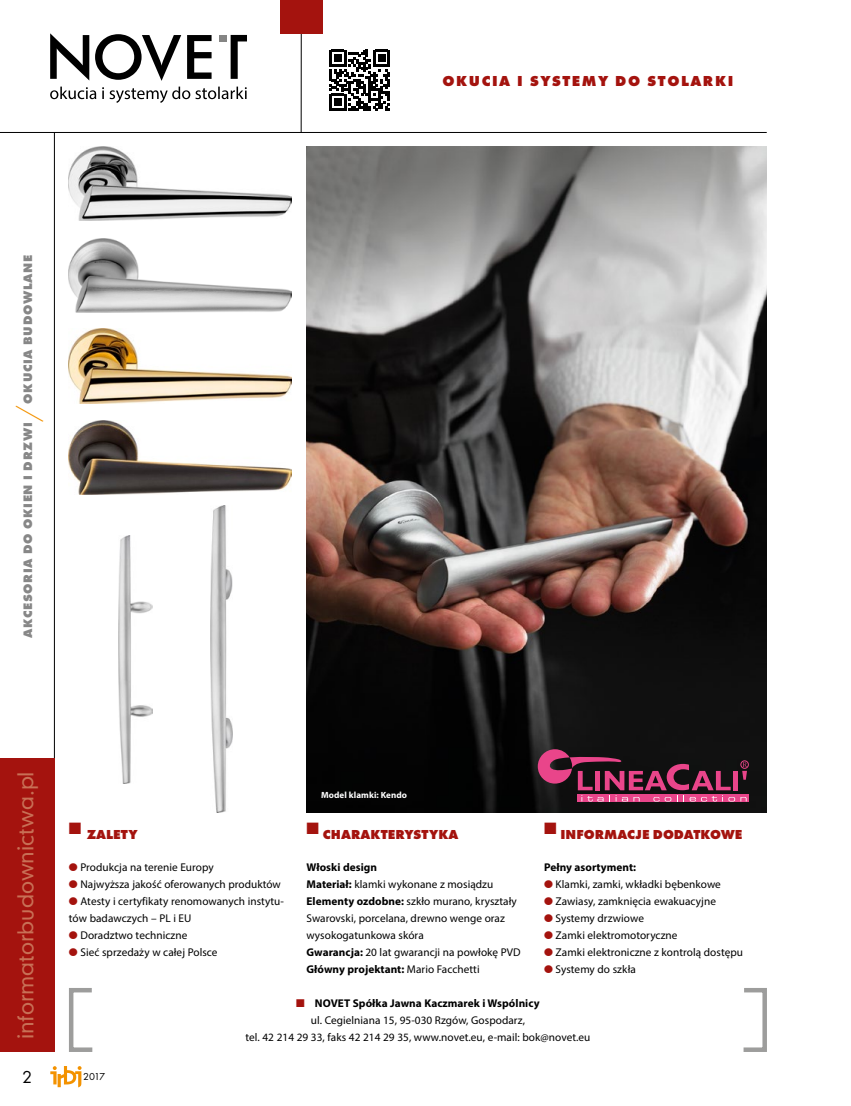
<style>
.page{position:relative;width:851px;height:1106px;background:#fff}
.page>*{position:absolute;margin:0;border:0;box-sizing:border-box;transform-origin:0 0}
.t1{font:30px "Futura TEE Ligh";color:#f39200}
.t2{font:21px "Geometric 706 Md EU";color:#c87056}
.t3{font:18px "Futura TEE";color:#000}
.główny{font:700 15px "Futura TEE Extr";letter-spacing:.1em;color:#a4130e}
.t4{font:700 13.5px "Futura TEE Extr";color:#a4130e}
.t5{font:700 12.75px "Futura TEE Extr";letter-spacing:.05em;color:#878787}
.główny-2{font:11.25px/17px "Myriad Pro";letter-spacing:.005em;color:#000}
.główny-3{font:700 11.25px "Myriad Pro";letter-spacing:.005em;color:#000}
.t6{font:10.5px "Futura TEE";color:#000}
.główny-4{font:700 9px "Myriad Pro";letter-spacing:.005em;color:#fff}
.s1{color:#a4130e}
.s2{font-weight:700}
.s3{font-weight:400}
</style>
<div class="page">
<hr style="left:54px;top:132px;width:1px;height:920px;background:#000">
<div style="left:0;top:758px;width:54px;height:294px;background:#a4130e"></div>
<hr style="left:0;top:132px;width:766px;height:1px;background:#000">
<hr style="left:301px;top:33px;width:1px;height:100px;background:#000">
<div style="left:280px;top:0;width:43px;height:34px;background:#a4130e"></div>
<svg style="left:50px;top:1066px;width:31px;height:21px"></svg>
<svg style="left:187px;top:35px;width:24px;height:44px"></svg>
<div style="left:219px;top:35px;width:7px;height:6px;background:#858584"></div>
<svg style="left:230px;top:35px;width:17px;height:44px"></svg>
<svg style="left:50px;top:33px;width:39px;height:47px"></svg>
<svg style="left:95px;top:34px;width:86px;height:47px"></svg>
<svg style="left:50px;top:87px;width:197px;height:16px"></svg>
<svg style="left:69px;top:988px;width:24px;height:64px"></svg>
<svg style="left:743px;top:988px;width:24px;height:64px"></svg>
<img style="left:306px;top:146px;width:460px;height:666px">
<img style="left:69px;top:146px;width:222px;height:74px">
<img style="left:69px;top:329px;width:222px;height:74px">
<img style="left:69px;top:238px;width:222px;height:74px">
<img style="left:69px;top:420px;width:222px;height:75px">
<img style="left:118px;top:535px;width:34px;height:248px">
<img style="left:210px;top:506px;width:22px;height:306px">
<svg style="left:329px;top:50px;width:61px;height:61px"></svg>
<div style="left:740px;top:760px;width:8px;height:8px;border:1px solid #e94588;border-radius:50%"></div>
<svg style="left:576px;top:794px;width:172px;height:8px"></svg>
<svg style="left:537px;top:749px;width:210px;height:52px"></svg>
<p class="t5" style="left:20px;top:403px;width:150px;rotate:-90deg">OKUCIA BUDOWLANE</p>
<p class="t1" style="left:11px;top:422px;width:18px;rotate:-90deg">/</p>
<p class="t5" style="left:20px;top:638px;width:217px;rotate:-90deg">AKCESORIA DO OKIEN I DRZWI</p>
<p class="główny" style="left:442px;top:72px;width:292px">OKUCIA I SYSTEMY DO STOLARKI</p>
<p class="t2" style="left:11px;top:1039px;width:269px;rotate:-90deg">informatorbudownictwa.pl</p>
<p class="t3" style="left:22px;top:1065px;width:12px">2</p>
<p class="t6" style="left:83px;top:1070px;width:24px">2017</p>
<p class="główny-4" style="left:321px;top:789px;width:87px">Model klamki: Kendo</p>
<p class="t4" style="left:69px;top:826px;width:70px">■ ZALETY</p>
<p class="główny-2" style="left:69px;top:858px;width:146px"><span class="s1">●</span> Produkcja na terenie Europy</p>
<p class="główny-2" style="left:69px;top:875px;width:213px"><span class="s1">●</span> Najwyższa jakość oferowanych produktów</p>
<p class="główny-2" style="left:69px;top:892px;width:216px"><span class="s1">●</span> Atesty i certyfikaty renomowanych instytu&shy;tów badawczych – PL i EU</p>
<p class="główny-2" style="left:69px;top:926px;width:120px"><span class="s1">●</span> Doradztwo techniczne</p>
<p class="główny-2" style="left:69px;top:943px;width:150px"><span class="s1">●</span> Sieć sprzedaży w całej Polsce</p>
<p class="t4" style="left:306px;top:826px;width:153px">■ CHARAKTERYSTYKA</p>
<p class="główny-3" style="left:306px;top:859px;width:72px">Włoski design</p>
<p class="główny-2" style="left:306px;top:875px;width:188px"><span class="s2">Materiał:</span> klamki wykonane z mosiądzu</p>
<p class="główny-2" style="left:306px;top:892px;width:212px"><span class="s2">Elementy ozdobne:</span> szkło murano, kryształy<br>Swarovski, porcelana, drewno wenge oraz wysokogatunkowa skóra</p>
<p class="główny-2" style="left:306px;top:943px;width:216px"><span class="s2">Gwarancja:</span> 20 lat gwarancji na powłokę PVD</p>
<p class="główny-3" style="left:306px;top:961px;width:175px">Główny projektant: <span class="s3">Mario Facchetti</span></p>
<p class="t4" style="left:544px;top:826px;width:200px">■ INFORMACJE DODATKOWE</p>
<p class="główny-3" style="left:544px;top:859px;width:94px">Pełny asortyment:</p>
<p class="główny-2" style="left:544px;top:875px;width:178px"><span class="s1">●</span> Klamki, zamki, wkładki bębenkowe</p>
<p class="główny-2" style="left:544px;top:892px;width:173px"><span class="s1">●</span> Zawiasy, zamknięcia ewakuacyjne</p>
<p class="główny-2" style="left:544px;top:909px;width:101px"><span class="s1">●</span> Systemy drzwiowe</p>
<p class="główny-2" style="left:544px;top:926px;width:135px"><span class="s1">●</span> Zamki elektromotoryczne</p>
<p class="główny-2" style="left:544px;top:943px;width:200px"><span class="s1">●</span> Zamki elektroniczne z kontrolą dostępu</p>
<p class="główny-2" style="left:544px;top:960px;width:93px"><span class="s1">●</span> Systemy do szkła</p>
<p class="główny-3" style="left:296px;top:995px;width:245px"><span class="s1">■</span> NOVET Spółka Jawna Kaczmarek i Wspólnicy</p>
<p class="główny-2" style="left:311px;top:1011px;width:216px">ul. Cegielniana 15, 95-030 Rzgów, Gospodarz,</p>
<p class="główny-2" style="left:245px;top:1028px;width:346px">tel. 42 214 29 33, faks 42 214 29 35, www.novet.eu, e-mail: bok@novet.eu</p>
</div>
